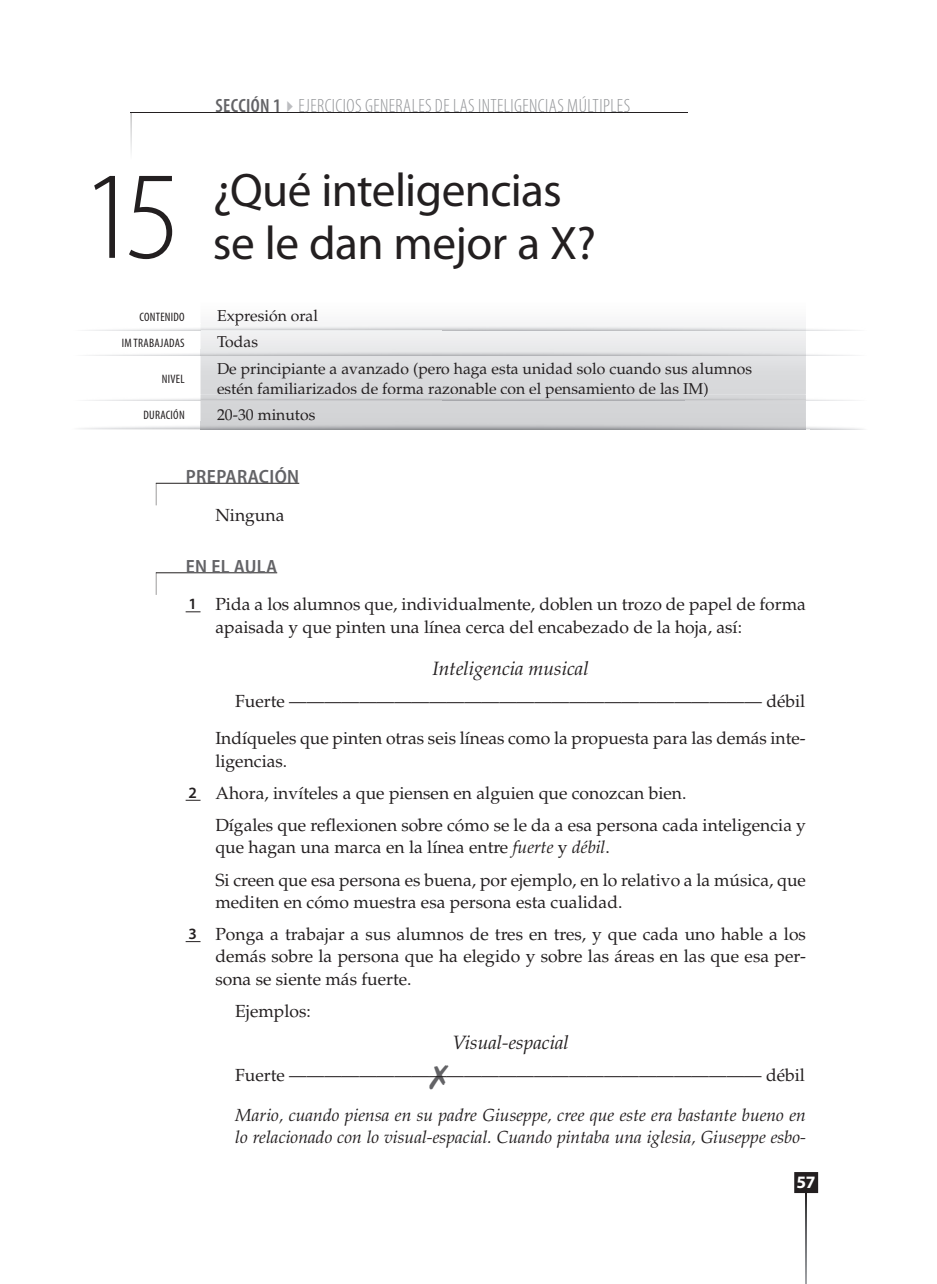
<style>
.page{position:relative;width:937px;height:1284px;background:#fff}
.page>*{position:absolute;margin:0;border:0;box-sizing:border-box;transform-origin:0 0}
.t1{font:300 semi-condensed 126px "Myriad Pro";color:#231f20}
.t2{font:47.25px "Myriad Pro";letter-spacing:-.01em;color:#231f20}
.t3{font:300 condensed 19.25px "Myriad Pro";letter-spacing:.02em;color:#939598}
.t4{font:italic 19.25px "Palatino LT Std";color:#231f20}
.t5{font:600 semi-condensed 19.25px "Myriad Pro";letter-spacing:.02em;color:#636366}
.t6{font:17.5px/22.4px "Palatino LT Std";color:#231f20}
.t7{font:italic 17.5px/22.4px "Palatino LT Std";color:#231f20}
.t8{font:700 17.5px "Myriad Pro";color:#fff}
.t9{font:15.75px/19.9px "Palatino LT Std";color:#231f20}
.t10{font:condensed 12.25px "Myriad Pro";letter-spacing:.02em;color:#231f20}
.s1{font-weight:600;color:#636366}
.s2{color:#bcbdc0}
.s3{font-family:"Myriad Pro";font-weight:600;font-size:15.75px}
.s4{font-style:italic}
</style>
<div class="page">
<img style="left:806px;top:1193px;width:1px;height:91px">
<div style="left:794px;top:1172px;width:24px;height:21px;background:#231f20"></div>
<hr style="left:131px;top:113px;width:557px;height:1px;background:#231f20">
<img style="left:131px;top:114px;width:1px;height:39px">
<svg style="left:156px;top:484px;width:1px;height:21px"></svg>
<hr style="left:156px;top:483px;width:143px;height:1px;background:#231f20">
<svg style="left:156px;top:573px;width:1px;height:22px"></svg>
<hr style="left:156px;top:572px;width:121px;height:1px;background:#231f20">
<svg style="left:186px;top:611px;width:14px;height:1px"></svg>
<svg style="left:186px;top:800px;width:14px;height:1px"></svg>
<svg style="left:186px;top:941px;width:14px;height:1px"></svg>
<div style="left:217px;top:382px;width:490px;height:12px;background:#d7d8da"></div>
<img style="left:116px;top:324px;width:710px;height:6px">
<img style="left:123px;top:394px;width:319px;height:6px">
<hr style="left:217px;top:394px;width:490px;height:4px;background:#d6d7d9">
<p class="t1" style="left:81px;top:148px;width:101px">15</p>
<p class="t3" style="left:216px;top:95px;width:416px"><span class="s1">SECCIÓN 1</span><span class="s2">✔</span> EJERCICIOS GENERALES DE LAS INTELIGENCIAS MÚLTIPLES</p>
<p class="t2" style="left:213px;top:164px;width:350px">¿Qué inteligencias</p>
<p class="t2" style="left:213px;top:217px;width:384px">se le dan mejor a X?</p>
<p class="t10" style="left:139px;top:310px;width:47px">CONTENIDO</p>
<p class="t9" style="left:217px;top:306px;width:102px">Expresión oral</p>
<p class="t10" style="left:122px;top:336px;width:64px">IM TRABAJADAS</p>
<p class="t9" style="left:217px;top:332px;width:42px">Todas</p>
<p class="t10" style="left:162px;top:373px;width:24px">NIVEL</p>
<p class="t9" style="left:217px;top:359px;width:536px">De principiante a avanzado (pero haga esta unidad solo cuando sus alumnos estén familiarizados de forma razonable con el pensamiento de las IM)</p>
<p class="t10" style="left:144px;top:408px;width:43px">DURACIÓN</p>
<p class="t9" style="left:217px;top:405px;width:100px">20-30 minutos</p>
<p class="t5" style="left:186px;top:466px;width:115px">PREPARACIÓN</p>
<p class="t6" style="left:215px;top:504px;width:71px">Ninguna</p>
<p class="t5" style="left:186px;top:555px;width:93px">EN EL AULA</p>
<p class="t6" style="left:215px;top:593px;width:592px;text-indent:-27px"><span class="s3">1</span> Pida a los alumnos que, individualmente, doblen un trozo de papel de forma apaisada y que pinten una línea cerca del encabezado de la hoja, así:</p>
<p class="t4" style="left:432px;top:657px;width:158px">Inteligencia musical</p>
<p class="t6" style="left:215px;top:683px;width:592px;line-height:37.1px;text-align:right">Fuerte ——————————————————————————— débil<br>Indíqueles que pinten otras seis líneas como la propuesta para las demás inte-</p>
<p class="t6" style="left:215px;top:750px;width:73px">ligencias.</p>
<p class="t6" style="left:188px;top:782px;width:499px"><span class="s3">2</span> Ahora, invíteles a que piensen en alguien que conozcan bien.</p>
<p class="t6" style="left:215px;top:814px;width:592px">Dígales que reflexionen sobre cómo se le da a esa persona cada inteligencia y</p>
<p class="t6" style="left:215px;top:831px;width:592px;line-height:32.2px">que hagan una marca en la línea entre <span class="s4">fuerte</span> y <span class="s4">débil</span>.<br>Si creen que esa persona es buena, por ejemplo, en lo relativo a la música, que</p>
<p class="t6" style="left:188px;top:886px;width:619px;line-height:32.2px;text-indent:27px">mediten en cómo muestra esa persona esta cualidad.<br><span class="s3">3</span> Ponga a trabajar a sus alumnos de tres en tres, y que cada uno hable a los</p>
<p class="t6" style="left:215px;top:945px;width:592px">demás sobre la persona que ha elegido y sobre las áreas en las que esa per&shy;sona se siente más fuerte.</p>
<p class="t6" style="left:235px;top:1000px;width:77px">Ejemplos:</p>
<p class="t4" style="left:452px;top:1031px;width:118px">Visual- espacial</p>
<p class="t6" style="left:235px;top:1064px;width:571px">Fuerte ——————————————————————————— débil</p>
<p class="t7" style="left:235px;top:1104px;width:572px">Mario, cuando piensa en su padre Giuseppe, cree que este era bastante bueno en lo relacionado con lo visual- espacial. Cuando pintaba una iglesia, Giuseppe esbo-</p>
<p class="t8" style="left:796px;top:1173px;width:20px">57</p>
</div>
